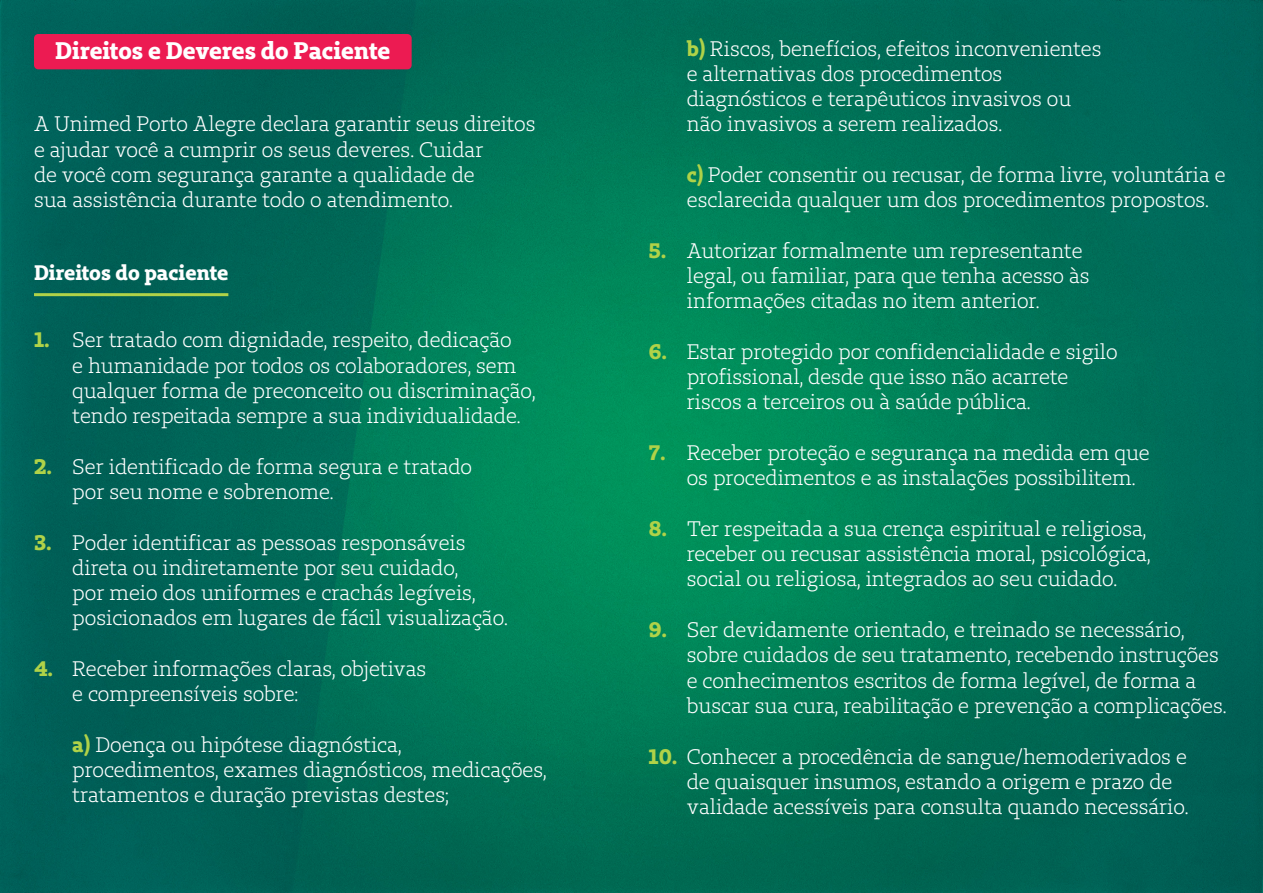
<style>
.page{position:relative;width:1263px;height:893px;background:#fff}
.page>*{position:absolute;margin:0;border:0;box-sizing:border-box;transform-origin:0 0}
.t1{font:24px "Unimed Slab 2020 Bold";color:#fff}
.t2{font:21px/25.2px "Unimed Slab 2020 Book";color:#fff}
.t3{font:21px "Unimed Slab 2020 Bold";color:#fff}
.s1{font-family:"Unimed Slab 2020 Bold";color:#b0d248}
</style>
<div class="page">
<img style="left:0;top:0;width:1263px;height:893px">
<hr style="left:34px;top:293px;width:194px;height:3px;background:#b0d248">
<div style="left:34px;top:34px;width:378px;height:35px;background:#ec1b52;border-radius:4px"></div>
<p class="t1" style="left:55px;top:34px;width:337px">Direitos e Deveres do Paciente</p>
<p class="t2" style="left:34px;top:111px;width:503px">A Unimed Porto Alegre declara garantir seus direitos e ajudar você a cumprir os seus deveres. Cuidar<br>de você com segurança garante a qualidade de<br>sua assistência durante todo o atendimento.</p>
<p class="t3" style="left:34px;top:258px;width:196px">Direitos do paciente</p>
<p class="t2" style="left:72px;top:327px;width:465px;text-indent:-38px"><span class="s1">1.</span> Ser tratado com dignidade, respeito, dedicação<br>e humanidade por todos os colaboradores, sem qualquer forma de preconceito ou discriminação, tendo respeitada sempre a sua individualidade.</p>
<p class="t2" style="left:72px;top:454px;width:401px;text-indent:-38px"><span class="s1">2.</span> Ser identificado de forma segura e tratado por seu nome e sobrenome.</p>
<p class="t2" style="left:72px;top:530px;width:437px;text-indent:-38px"><span class="s1">3.</span> Poder identificar as pessoas responsáveis direta ou indiretamente por seu cuidado,<br>por meio dos uniformes e crachás legíveis, posicionados em lugares de fácil visualização.</p>
<p class="t2" style="left:72px;top:656px;width:356px;text-indent:-38px"><span class="s1">4.</span> Receber informações claras, objetivas e compreensíveis sobre:</p>
<p class="t2" style="left:72px;top:732px;width:476px"><span class="s1">a)</span> Doença ou hipótese diagnóstica, procedimentos, exames diagnósticos, medicações, tratamentos e duração previstas destes;</p>
<p class="t2" style="left:687px;top:36px;width:416px"><span class="s1">b)</span> Riscos, benefícios, efeitos inconvenientes e alternativas dos procedimentos diagnósticos e terapêuticos invasivos ou não invasivos a serem realizados.</p>
<p class="t2" style="left:687px;top:162px;width:540px"><span class="s1">c)</span> Poder consentir ou recusar, de forma livre, voluntária e esclarecida qualquer um dos procedimentos propostos.</p>
<p class="t2" style="left:687px;top:238px;width:404px;text-indent:-38px"><span class="s1">5.</span> Autorizar formalmente um representante legal, ou familiar, para que tenha acesso às informações citadas no item anterior.</p>
<p class="t2" style="left:687px;top:339px;width:432px;text-indent:-38px"><span class="s1">6.</span> Estar protegido por confidencialidade e sigilo profissional, desde que isso não acarrete riscos a terceiros ou à saúde pública.</p>
<p class="t2" style="left:687px;top:440px;width:464px;text-indent:-38px"><span class="s1">7.</span> Receber proteção e segurança na medida em que os procedimentos e as instalações possibilitem.</p>
<p class="t2" style="left:687px;top:516px;width:465px;text-indent:-38px"><span class="s1">8.</span> Ter respeitada a sua crença espiritual e religiosa, receber ou recusar assistência moral, psicológica, social ou religiosa, integrados ao seu cuidado.</p>
<p class="t2" style="left:687px;top:617px;width:541px;text-indent:-38px"><span class="s1">9.</span> Ser devidamente orientado, e treinado se necessário, sobre cuidados de seu tratamento, recebendo instruções e conhecimentos escritos de forma legível, de forma a buscar sua cura, reabilitação e prevenção a complicações.</p>
<p class="t2" style="left:687px;top:743px;width:503px;text-indent:-38px"><span class="s1">10.</span> Conhecer a procedência de sangue/hemoderivados e de quaisquer insumos, estando a origem e prazo de validade acessíveis para consulta quando necessário.</p>
</div>
